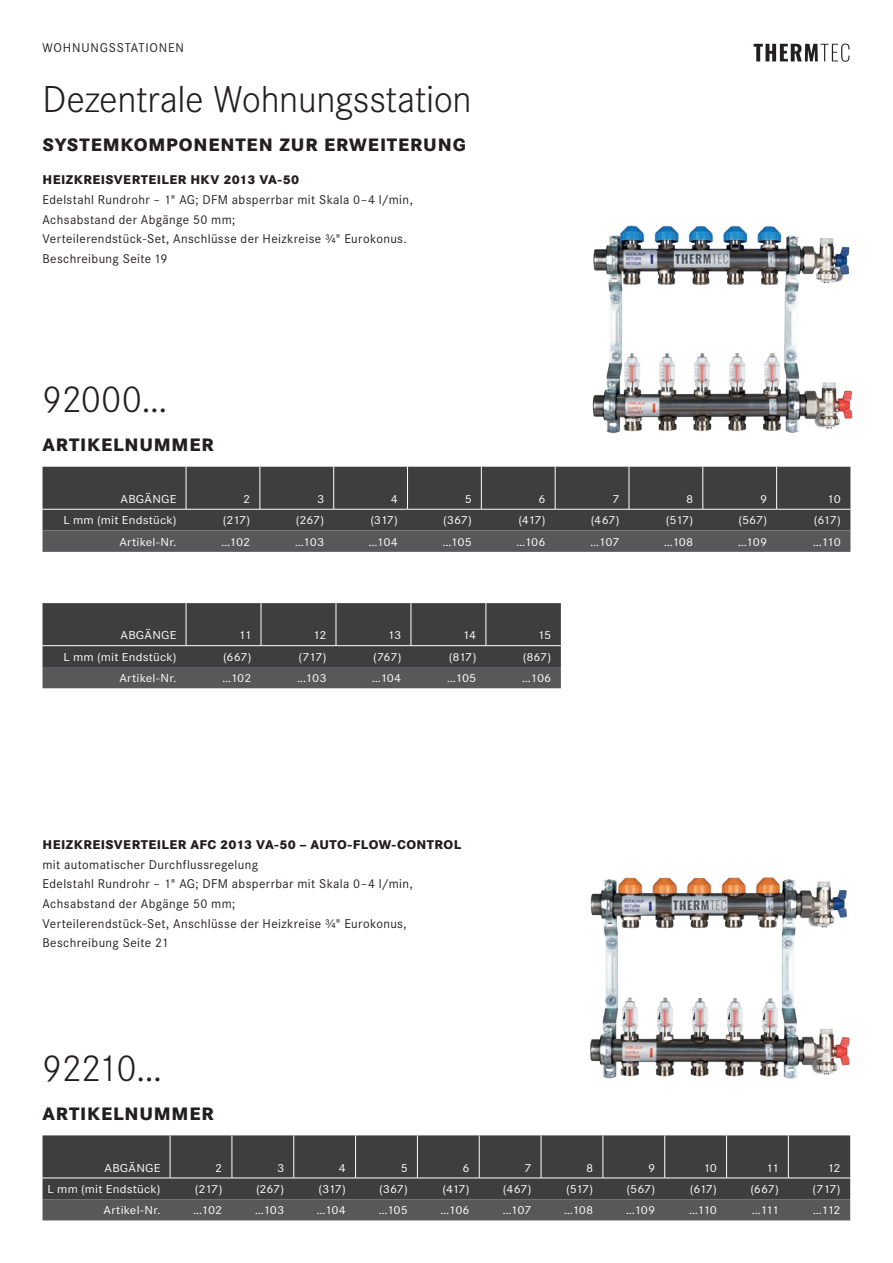
<style>
.page{position:relative;width:893px;height:1263px;background:#fff}
.page>*{position:absolute;margin:0;border:0;box-sizing:border-box;transform-origin:0 0}
.t1{font:300 39px "Corporate S";letter-spacing:-.01em;color:#231f20}
.t2{font:800 18.75px "Corporate S";letter-spacing:.04em;color:#231f20}
.t3{font:13.2px/19.6px "Corporate S";letter-spacing:.03em;color:#231f20}
.t4{font:800 13.2px "Corporate S";letter-spacing:.03em;color:#231f20}
.t5{font:13.2px "Corporate S";letter-spacing:.06em;color:#231f20}
.t6{font:12px "Corporate S";color:#fff;scale:1.12 1}
.t7{font:12px "Corporate S";letter-spacing:.02em;color:#fff;scale:1.12 1}
</style>
<div class="page">
<div style="left:43px;top:467px;width:807px;height:64px;background:#3e3e3f"></div>
<div style="left:43px;top:531px;width:807px;height:21px;background:#57585a"></div>
<hr style="left:186px;top:467px;width:1px;height:42px;background:#fff">
<hr style="left:260px;top:467px;width:1px;height:42px;background:#fff">
<hr style="left:333px;top:467px;width:1px;height:42px;background:#fff">
<hr style="left:407px;top:467px;width:1px;height:42px;background:#fff">
<hr style="left:481px;top:467px;width:1px;height:42px;background:#fff">
<hr style="left:555px;top:467px;width:1px;height:42px;background:#fff">
<hr style="left:629px;top:467px;width:1px;height:42px;background:#fff">
<hr style="left:703px;top:467px;width:1px;height:42px;background:#fff">
<hr style="left:776px;top:467px;width:1px;height:42px;background:#fff">
<hr style="left:43px;top:509px;width:143px;height:1px;background:#fff">
<hr style="left:186px;top:509px;width:74px;height:1px;background:#fff">
<hr style="left:260px;top:509px;width:74px;height:1px;background:#fff">
<hr style="left:334px;top:509px;width:73px;height:1px;background:#fff">
<hr style="left:407px;top:509px;width:74px;height:1px;background:#fff">
<hr style="left:481px;top:509px;width:74px;height:1px;background:#fff">
<hr style="left:555px;top:509px;width:74px;height:1px;background:#fff">
<hr style="left:629px;top:509px;width:74px;height:1px;background:#fff">
<hr style="left:703px;top:509px;width:74px;height:1px;background:#fff">
<hr style="left:777px;top:509px;width:73px;height:1px;background:#fff">
<div style="left:43px;top:1135px;width:807px;height:64px;background:#3e3e3f"></div>
<div style="left:43px;top:1199px;width:807px;height:21px;background:#57585a"></div>
<hr style="left:170px;top:1135px;width:1px;height:43px;background:#fff">
<hr style="left:232px;top:1135px;width:1px;height:43px;background:#fff">
<hr style="left:293px;top:1135px;width:1px;height:43px;background:#fff">
<hr style="left:355px;top:1135px;width:1px;height:43px;background:#fff">
<hr style="left:726px;top:1135px;width:1px;height:43px;background:#fff">
<hr style="left:788px;top:1135px;width:1px;height:43px;background:#fff">
<hr style="left:417px;top:1135px;width:1px;height:43px;background:#fff">
<hr style="left:479px;top:1135px;width:1px;height:43px;background:#fff">
<hr style="left:541px;top:1135px;width:1px;height:43px;background:#fff">
<hr style="left:603px;top:1135px;width:1px;height:43px;background:#fff">
<hr style="left:664px;top:1135px;width:1px;height:43px;background:#fff">
<hr style="left:43px;top:1178px;width:127px;height:1px;background:#fff">
<hr style="left:170px;top:1178px;width:62px;height:1px;background:#fff">
<hr style="left:232px;top:1178px;width:62px;height:1px;background:#fff">
<hr style="left:294px;top:1178px;width:62px;height:1px;background:#fff">
<hr style="left:356px;top:1178px;width:61px;height:1px;background:#fff">
<hr style="left:417px;top:1178px;width:62px;height:1px;background:#fff">
<hr style="left:479px;top:1178px;width:62px;height:1px;background:#fff">
<hr style="left:541px;top:1178px;width:62px;height:1px;background:#fff">
<hr style="left:603px;top:1178px;width:62px;height:1px;background:#fff">
<hr style="left:665px;top:1178px;width:61px;height:1px;background:#fff">
<hr style="left:726px;top:1178px;width:62px;height:1px;background:#fff">
<hr style="left:788px;top:1178px;width:62px;height:1px;background:#fff">
<svg style="left:43px;top:603px;width:518px;height:85px;background:#454546"></svg>
<hr style="left:186px;top:603px;width:1px;height:42px;background:#fff">
<hr style="left:261px;top:603px;width:1px;height:42px;background:#fff">
<hr style="left:336px;top:603px;width:1px;height:42px;background:#fff">
<hr style="left:411px;top:603px;width:1px;height:42px;background:#fff">
<hr style="left:486px;top:603px;width:1px;height:42px;background:#fff">
<hr style="left:43px;top:645px;width:143px;height:1px;background:#fff">
<hr style="left:186px;top:645px;width:75px;height:1px;background:#fff">
<hr style="left:261px;top:645px;width:75px;height:1px;background:#fff">
<hr style="left:336px;top:645px;width:75px;height:1px;background:#fff">
<hr style="left:411px;top:645px;width:75px;height:1px;background:#fff">
<hr style="left:486px;top:645px;width:75px;height:1px;background:#fff">
<img style="left:592px;top:225px;width:261px;height:209px">
<img style="left:590px;top:877px;width:260px;height:202px">
<svg style="left:754px;top:44px;width:95px;height:18px"></svg>
<p class="t5" style="left:43px;top:41px;width:143px">WOHNUNGSSTATIONEN</p>
<h1 class="t1" style="left:43px;top:77px;width:431px">Dezentrale Wohnungsstation</h1>
<h2 class="t2" style="left:43px;top:133px;width:425px">SYSTEMKOMPONENTEN ZUR ERWEITERUNG</h2>
<p class="t4" style="left:43px;top:172px;width:258px">HEIZKREISVERTEILER HKV 2013 VA-50</p>
<p class="t3" style="left:43px;top:190px;width:372px">Edelstahl Rundrohr – 1" AG; DFM absperrbar mit Skala 0–4 l/min, Achsabstand der Abgänge 50 mm;<br>Verteilerendstück-Set, Anschlüsse der Heizkreise ¾" Eurokonus.<br>Beschreibung Seite 19</p>
<h1 class="t1" style="left:43px;top:377px;width:127px">92000…</h1>
<h2 class="t2" style="left:43px;top:434px;width:173px">ARTIKELNUMMER</h2>
<p class="t7" style="left:121px;top:492px;width:52px">ABGÄNGE</p>
<p class="t6" style="left:243px;top:492px;width:8px">2</p>
<p class="t6" style="left:317px;top:492px;width:8px">3</p>
<p class="t6" style="left:391px;top:492px;width:8px">4</p>
<p class="t6" style="left:465px;top:492px;width:8px">5</p>
<p class="t6" style="left:538px;top:492px;width:8px">6</p>
<p class="t6" style="left:612px;top:492px;width:8px">7</p>
<p class="t6" style="left:686px;top:492px;width:8px">8</p>
<p class="t6" style="left:760px;top:492px;width:8px">9</p>
<p class="t6" style="left:827px;top:492px;width:14px">10</p>
<p class="t6" style="left:64px;top:513px;width:102px">L mm (mit Endstück)</p>
<p class="t6" style="left:223px;top:513px;width:26px">(217)</p>
<p class="t6" style="left:296px;top:513px;width:27px">(267)</p>
<p class="t6" style="left:370px;top:513px;width:26px">(317)</p>
<p class="t6" style="left:443px;top:513px;width:27px">(367)</p>
<p class="t6" style="left:518px;top:513px;width:26px">(417)</p>
<p class="t6" style="left:591px;top:513px;width:27px">(467)</p>
<p class="t6" style="left:666px;top:513px;width:26px">(517)</p>
<p class="t6" style="left:738px;top:513px;width:27px">(567)</p>
<p class="t6" style="left:814px;top:513px;width:26px">(617)</p>
<p class="t6" style="left:119px;top:535px;width:52px">Artikel-Nr.</p>
<p class="t6" style="left:221px;top:535px;width:28px">…102</p>
<p class="t6" style="left:295px;top:535px;width:28px">…103</p>
<p class="t6" style="left:368px;top:535px;width:28px">…104</p>
<p class="t6" style="left:442px;top:535px;width:28px">…105</p>
<p class="t6" style="left:516px;top:535px;width:28px">…106</p>
<p class="t6" style="left:590px;top:535px;width:28px">…107</p>
<p class="t6" style="left:664px;top:535px;width:28px">…108</p>
<p class="t6" style="left:738px;top:535px;width:28px">…109</p>
<p class="t6" style="left:813px;top:535px;width:27px">…110</p>
<p class="t7" style="left:121px;top:628px;width:52px">ABGÄNGE</p>
<p class="t6" style="left:238px;top:628px;width:13px">11</p>
<p class="t6" style="left:313px;top:628px;width:14px">12</p>
<p class="t6" style="left:388px;top:628px;width:14px">13</p>
<p class="t6" style="left:463px;top:628px;width:14px">14</p>
<p class="t6" style="left:537px;top:628px;width:14px">15</p>
<p class="t6" style="left:63px;top:650px;width:102px">L mm (mit Endstück)</p>
<p class="t6" style="left:223px;top:650px;width:27px">(667)</p>
<p class="t6" style="left:298px;top:650px;width:27px">(717)</p>
<p class="t6" style="left:373px;top:650px;width:27px">(767)</p>
<p class="t6" style="left:449px;top:650px;width:26px">(817)</p>
<p class="t6" style="left:523px;top:650px;width:27px">(867)</p>
<p class="t6" style="left:119px;top:671px;width:52px">Artikel-Nr.</p>
<p class="t6" style="left:222px;top:671px;width:28px">…102</p>
<p class="t6" style="left:297px;top:671px;width:28px">…103</p>
<p class="t6" style="left:372px;top:671px;width:28px">…104</p>
<p class="t6" style="left:447px;top:671px;width:28px">…105</p>
<p class="t6" style="left:522px;top:671px;width:28px">…106</p>
<p class="t4" style="left:43px;top:837px;width:420px">HEIZKREISVERTEILER AFC 2013 VA-50 – AUTO-FLOW-CONTROL</p>
<p class="t3" style="left:43px;top:854px;width:372px">mit automatischer Durchflussregelung<br>Edelstahl Rundrohr – 1" AG; DFM absperrbar mit Skala 0–4 l/min, Achsabstand der Abgänge 50 mm;<br>Verteilerendstück-Set, Anschlüsse der Heizkreise ¾" Eurokonus, Beschreibung Seite 21</p>
<h1 class="t1" style="left:43px;top:1046px;width:122px">92210…</h1>
<h2 class="t2" style="left:43px;top:1103px;width:173px">ARTIKELNUMMER</h2>
<p class="t7" style="left:105px;top:1161px;width:52px">ABGÄNGE</p>
<p class="t6" style="left:215px;top:1161px;width:8px">2</p>
<p class="t6" style="left:277px;top:1161px;width:8px">3</p>
<p class="t6" style="left:339px;top:1161px;width:8px">4</p>
<p class="t6" style="left:401px;top:1161px;width:8px">5</p>
<p class="t6" style="left:463px;top:1161px;width:8px">6</p>
<p class="t6" style="left:524px;top:1161px;width:8px">7</p>
<p class="t6" style="left:586px;top:1161px;width:8px">8</p>
<p class="t6" style="left:648px;top:1161px;width:8px">9</p>
<p class="t6" style="left:703px;top:1161px;width:14px">10</p>
<p class="t6" style="left:766px;top:1161px;width:13px">11</p>
<p class="t6" style="left:827px;top:1161px;width:14px">12</p>
<p class="t6" style="left:48px;top:1182px;width:102px">L mm (mit Endstück)</p>
<p class="t6" style="left:195px;top:1182px;width:26px">(217)</p>
<p class="t6" style="left:256px;top:1182px;width:27px">(267)</p>
<p class="t6" style="left:318px;top:1182px;width:26px">(317)</p>
<p class="t6" style="left:379px;top:1182px;width:27px">(367)</p>
<p class="t6" style="left:442px;top:1182px;width:26px">(417)</p>
<p class="t6" style="left:503px;top:1182px;width:27px">(467)</p>
<p class="t6" style="left:566px;top:1182px;width:26px">(517)</p>
<p class="t6" style="left:627px;top:1182px;width:27px">(567)</p>
<p class="t6" style="left:690px;top:1182px;width:26px">(617)</p>
<p class="t6" style="left:750px;top:1182px;width:27px">(667)</p>
<p class="t6" style="left:813px;top:1182px;width:27px">(717)</p>
<p class="t6" style="left:104px;top:1203px;width:52px">Artikel-Nr.</p>
<p class="t6" style="left:193px;top:1203px;width:28px">…102</p>
<p class="t6" style="left:255px;top:1203px;width:28px">…103</p>
<p class="t6" style="left:316px;top:1203px;width:28px">…104</p>
<p class="t6" style="left:378px;top:1203px;width:28px">…105</p>
<p class="t6" style="left:440px;top:1203px;width:28px">…106</p>
<p class="t6" style="left:502px;top:1203px;width:28px">…107</p>
<p class="t6" style="left:564px;top:1203px;width:28px">…108</p>
<p class="t6" style="left:626px;top:1203px;width:28px">…109</p>
<p class="t6" style="left:689px;top:1203px;width:27px">…110</p>
<p class="t6" style="left:752px;top:1203px;width:26px">…111</p>
<p class="t6" style="left:813px;top:1203px;width:26px">…112</p>
</div>
